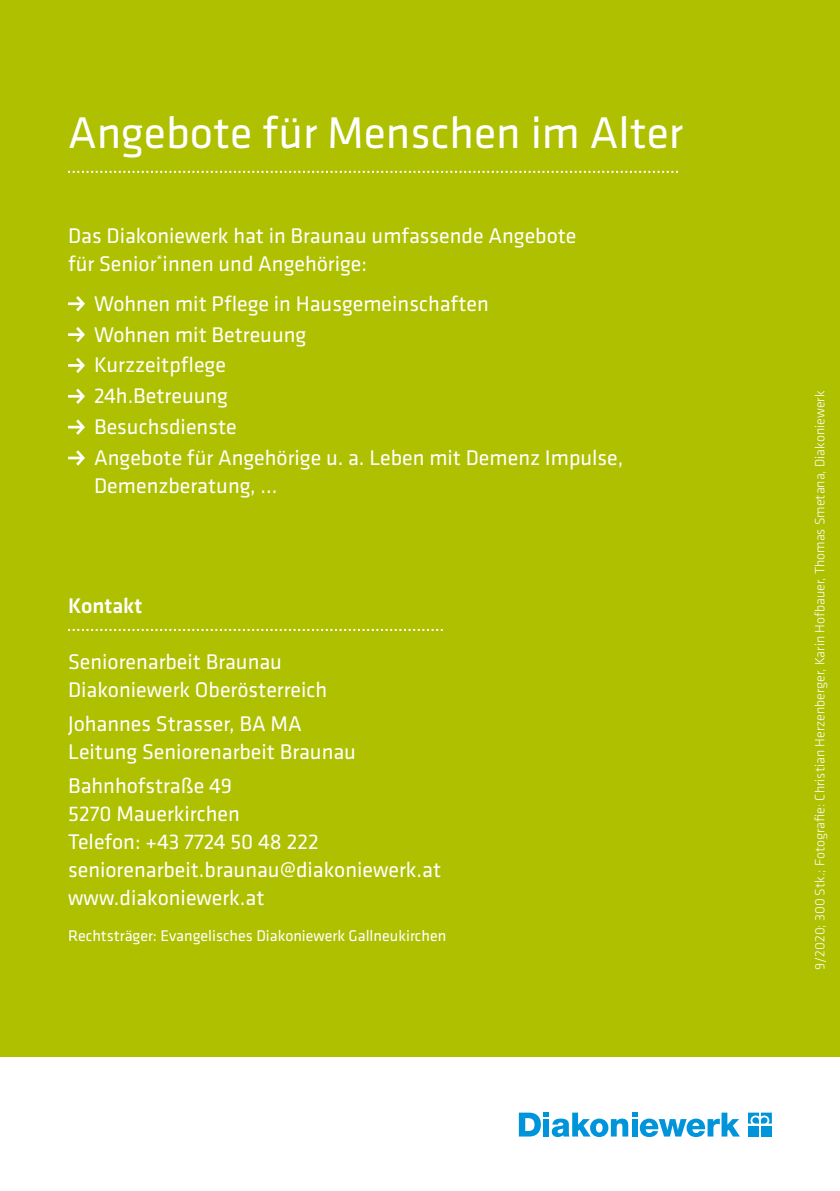
<style>
.page{position:relative;width:840px;height:1191px;background:#fff}
.page>*{position:absolute;margin:0;border:0;box-sizing:border-box;transform-origin:0 0}
.t1{font:46px "Klavika Basic";color:#fff}
.t2{font:22px/28px "Klavika Basic";color:#fff}
.t3{font:500 22px "Klavika Basic";color:#fff}
.t4{font:16px "Klavika Basic";color:#fff}
.t5{font:300 14px "Klavika Basic";color:#fff}
</style>
<div class="page">
<div style="left:0;top:0;width:839px;height:1056px;background:#aec000"></div>
<svg style="left:68px;top:296px;width:17px;height:15px"></svg>
<svg style="left:68px;top:327px;width:17px;height:15px"></svg>
<svg style="left:68px;top:358px;width:17px;height:15px"></svg>
<svg style="left:68px;top:388px;width:17px;height:16px"></svg>
<svg style="left:68px;top:419px;width:17px;height:16px"></svg>
<svg style="left:68px;top:450px;width:17px;height:15px"></svg>
<svg style="left:68px;top:171px;width:609px;height:2px"></svg>
<svg style="left:518px;top:1112px;width:221px;height:25px"></svg>
<svg style="left:748px;top:1112px;width:23px;height:11px"></svg>
<div style="left:747px;top:1125px;width:11px;height:11px;background:#0095db"></div>
<div style="left:760px;top:1125px;width:11px;height:11px;background:#0095db"></div>
<svg style="left:68px;top:629px;width:374px;height:2px"></svg>
<h1 class="t1" style="left:68px;top:103px;width:616px">Angebote für Menschen im Alter</h1>
<p class="t2" style="left:68px;top:221px;width:509px">Das Diakoniewerk hat in Braunau umfassende Angebote für Senior<sup>*</sup>innen und Angehörige:</p>
<p class="t2" style="left:94px;top:287px;width:530px;line-height:30.8px">Wohnen mit Pflege in Hausgemeinschaften<br>Wohnen mit Betreuung<br>Kurzzeitpflege<br>24h.Betreuung<br>Besuchsdienste<br>Angebote für Angehörige u. a. Leben mit Demenz Impulse,</p>
<p class="t2" style="left:94px;top:471px;width:185px">Demenzberatung, ...</p>
<p class="t3" style="left:68px;top:591px;width:76px">Kontakt</p>
<p class="t2" style="left:68px;top:647px;width:260px">Seniorenarbeit Braunau<br>Diakoniewerk Oberösterreich</p>
<p class="t2" style="left:68px;top:709px;width:289px">Johannes Strasser, BA MA<br>Leitung Seniorenarbeit Braunau</p>
<p class="t2" style="left:68px;top:771px;width:374px">Bahnhofstraße 49<br>5270 Mauerkirchen<br>Telefon: +43 7724 50 48 222 seniorenarbeit.braunau@diakoniewerk.at www.diakoniewerk.at</p>
<p class="t4" style="left:68px;top:925px;width:379px">Rechtsträger: Evangelisches Diakoniewerk Gallneukirchen</p>
<p class="t5" style="left:810px;top:969px;width:580px;rotate:-90deg">9/2020; 300 Stk.; Fotografie: Christian Herzenberger, Karin Hofbauer, Thomas Smetana, Diakoniewerk</p>
</div>
